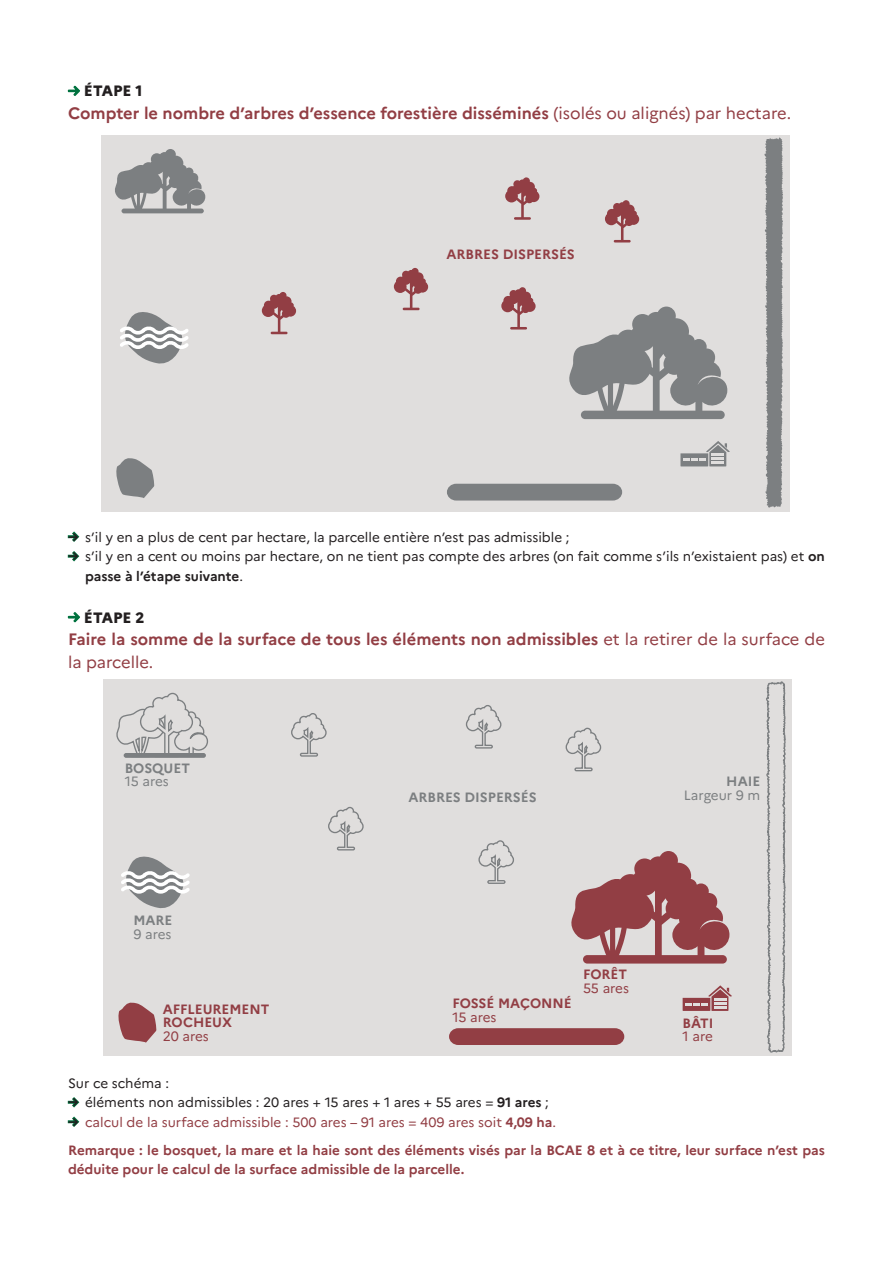
<style>
.page{position:relative;width:893px;height:1263px;background:#fff}
.page>*{position:absolute;margin:0;border:0;box-sizing:border-box;transform-origin:0 0}
.t1{font:700 16.5px/22.5px "Marianne";color:#923e44}
.t2{font:800 15px "Marianne";color:#231f20}
.t3{font:700 13.5px/28px "Marianne";color:#923e44}
.t4{font:13.5px/19.5px "Marianne";color:#231f20}
.t5{font:700 13.5px "Marianne";color:#7c7f81}
.t6{font:13.5px "Marianne";letter-spacing:-.005em;color:#923e44}
.t7{font:13.5px "Marianne";letter-spacing:-.005em;color:#7c7f81}
.s1{font-weight:400;color:#00723f}
.s2{font-weight:400}
.s3{font-weight:700;color:#00723f}
.s4{font-weight:700}
.s5{color:#00723f}
</style>
<div class="page">
<div style="left:101px;top:135px;width:689px;height:376px;background:#e0dedd"></div>
<svg style="left:116px;top:458px;width:39px;height:40px"></svg>
<svg style="left:115px;top:149px;width:90px;height:64px"></svg>
<hr style="left:122px;top:209px;width:82px;height:4px;background:#7c7f81;border-radius:2px">
<svg style="left:120px;top:312px;width:69px;height:52px"></svg>
<div style="left:447px;top:484px;width:175px;height:16px;background:#7c7f81"></div>
<svg style="left:394px;top:268px;width:34px;height:42px"></svg>
<svg style="left:501px;top:287px;width:35px;height:42px"></svg>
<svg style="left:262px;top:292px;width:34px;height:42px"></svg>
<svg style="left:505px;top:177px;width:34px;height:43px"></svg>
<svg style="left:605px;top:200px;width:34px;height:42px"></svg>
<svg style="left:569px;top:307px;width:158px;height:111px"></svg>
<div style="left:581px;top:411px;width:144px;height:8px;background:#7c7f81;border-radius:4px"></div>
<svg style="left:680px;top:441px;width:50px;height:25px"></svg>
<svg style="left:764px;top:137px;width:19px;height:371px;background:#8e9092"></svg>
<div style="left:103px;top:679px;width:689px;height:377px;background:#e0dedd"></div>
<svg style="left:118px;top:1002px;width:39px;height:40px"></svg>
<svg style="left:116px;top:692px;width:92px;height:66px"></svg>
<div style="left:124px;top:753px;width:82px;height:5px;background:#7c7f81;border-radius:2px"></div>
<svg style="left:449px;top:1028px;width:175px;height:17px;background:#944349"></svg>
<svg style="left:571px;top:851px;width:158px;height:112px"></svg>
<div style="left:583px;top:955px;width:144px;height:8px;background:#923e44;border-radius:4px"></div>
<svg style="left:683px;top:985px;width:49px;height:26px"></svg>
<svg style="left:328px;top:806px;width:36px;height:45px"></svg>
<svg style="left:478px;top:840px;width:36px;height:44px"></svg>
<svg style="left:291px;top:713px;width:36px;height:44px"></svg>
<svg style="left:465px;top:705px;width:37px;height:44px"></svg>
<svg style="left:565px;top:727px;width:37px;height:45px"></svg>
<svg style="left:766px;top:681px;width:20px;height:372px"></svg>
<svg style="left:121px;top:856px;width:69px;height:53px"></svg>
<p class="t2" style="left:68px;top:79px;width:76px"><span class="s1">→</span> ÉTAPE 1</p>
<p class="t1" style="left:68px;top:100px;width:725px">Compter le nombre d’arbres d’essence forestière disséminés <span class="s2">(isolés ou alignés) par hectare.</span></p>
<p class="t3" style="left:446px;top:239px;width:130px">ARBRES DISPERSÉS</p>
<p class="t4" style="left:68px;top:526px;width:503px"><span class="s3">→</span> s’il y en a plus de cent par hectare, la parcelle entière n’est pas admissible ;</p>
<p class="t4" style="left:85px;top:545px;width:741px;text-indent:-17px"><span class="s3">→</span> s’il y en a cent ou moins par hectare, on ne tient pas compte des arbres (on fait comme s’ils n’existaient pas) et <span class="s4">on passe à l’étape suivante</span>.</p>
<p class="t2" style="left:68px;top:606px;width:78px"><span class="s1">→</span> ÉTAPE 2</p>
<p class="t1" style="left:68px;top:627px;width:758px">Faire la somme de la surface de tous les éléments non admissibles <span class="s2">et la retirer de la surface de la parcelle.</span></p>
<p class="t5" style="left:125px;top:758px;width:67px">BOSQUET</p>
<p class="t7" style="left:125px;top:771px;width:46px">15 ares</p>
<p class="t5" style="left:726px;top:771px;width:36px">HAIE</p>
<p class="t7" style="left:684px;top:785px;width:78px">Largeur 9 m</p>
<p class="t5" style="left:408px;top:787px;width:130px">ARBRES DISPERSÉS</p>
<p class="t5" style="left:133px;top:910px;width:41px">MARE</p>
<p class="t7" style="left:133px;top:924px;width:40px">9 ares</p>
<p class="t3" style="left:163px;top:1001px;width:108px;line-height:13.5px">AFFLEUREMENT<br>ROCHEUX</p>
<p class="t6" style="left:163px;top:1025px;width:48px">20 ares</p>
<p class="t3" style="left:452px;top:988px;width:121px">FOSSÉ MAÇONNÉ</p>
<p class="t6" style="left:452px;top:1006px;width:46px">15 ares</p>
<p class="t3" style="left:583px;top:959px;width:46px">FORÊT</p>
<p class="t6" style="left:583px;top:978px;width:47px">55 ares</p>
<p class="t3" style="left:683px;top:1008px;width:32px">BÂTI</p>
<p class="t6" style="left:683px;top:1026px;width:32px">1 are</p>
<p class="t4" style="left:68px;top:1072px;width:103px">Sur ce schéma :</p>
<p class="t4" style="left:68px;top:1091px;width:482px"><span class="s3">→</span> éléments non admissibles : 20 ares + 15 ares + 1 ares + 55 ares = <span class="s4">91 ares</span> ;</p>
<p class="t3" style="left:68px;top:1107px;width:758px"><span class="s5">→</span> <span class="s2">calcul de la surface admissible : 500 ares – 91 ares = 409 ares soit</span> 4,09 ha<span class="s2">.<br></span>Remarque : le bosquet, la mare et la haie sont des éléments visés par la BCAE 8 et à ce titre, leur surface n’est pas</p>
<p class="t3" style="left:68px;top:1154px;width:398px">déduite pour le calcul de la surface admissible de la parcelle.</p>
</div>
